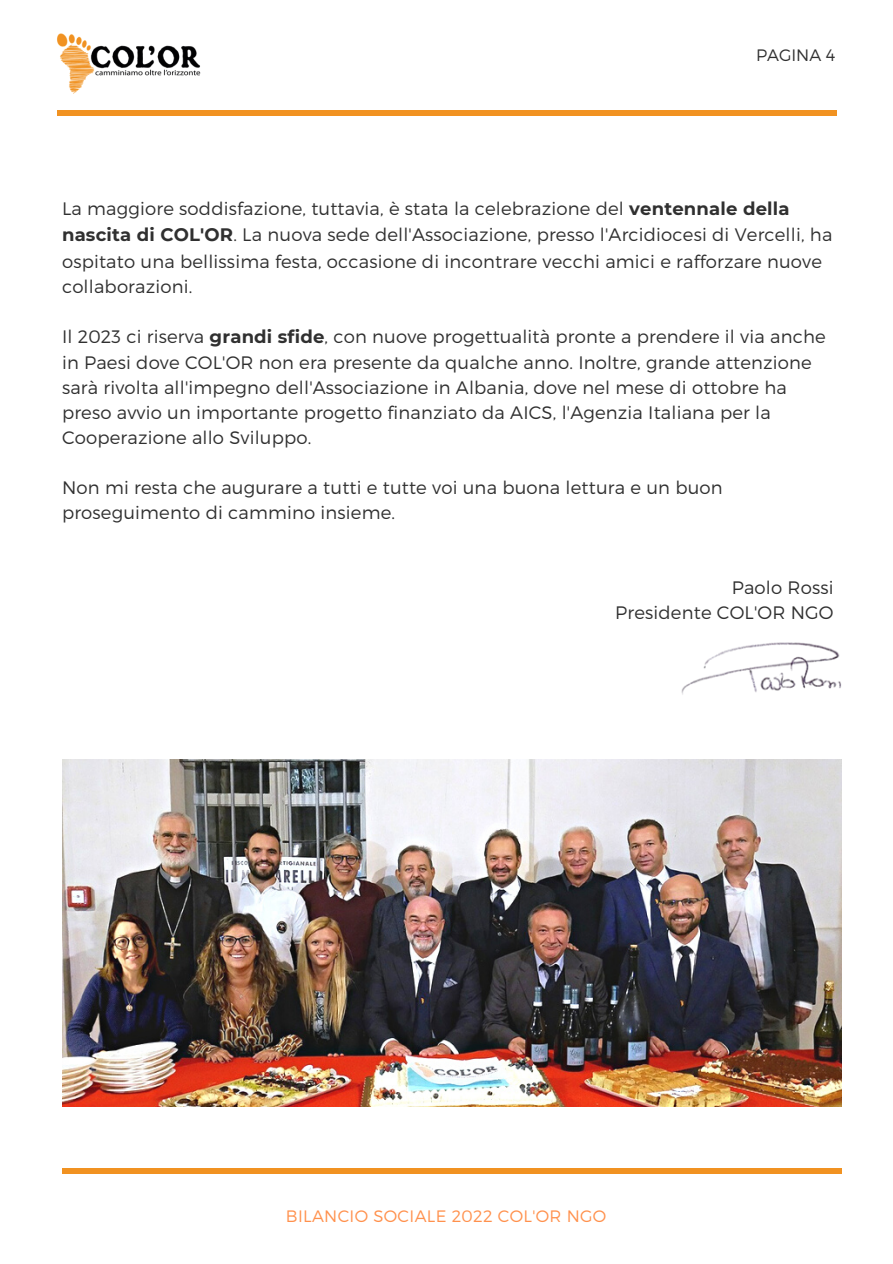
<style>
.page{position:relative;width:893px;height:1264px;background:#fff}
.page>*{position:absolute;margin:0;border:0;box-sizing:border-box;transform-origin:0 0}
.t1{font:300 18px/25.3px "Montserrat";letter-spacing:.01em;color:#303030}
.t2{font:300 16.5px "Montserrat";letter-spacing:.02em;color:#ff914d}
.t3{font:300 16.5px "Montserrat";color:#303030}
.s1{font-weight:700}
</style>
<div class="page">
<div style="left:57px;top:110px;width:779px;height:6px;background:#f19221"></div>
<div style="left:62px;top:1167px;width:779px;height:6px;background:#f19221"></div>
<img style="left:681px;top:642px;width:160px;height:53px">
<img style="left:57px;top:33px;width:144px;height:61px">
<img style="left:62px;top:759px;width:779px;height:347px">
<p class="t3" style="left:756px;top:44px;width:81px">PAGINA 4</p>
<p class="t1" style="left:62px;top:195px;width:771px;line-height:25.8px">La maggiore soddisfazione, tuttavia, è stata la celebrazione del <span class="s1">ventennale della nascita di COL'OR</span>. La nuova sede dell'Associazione, presso l'Arcidiocesi di Vercelli, ha ospitato una bellissima festa, occasione di incontrare vecchi amici e rafforzare nuove collaborazioni.</p>
<p class="t1" style="left:62px;top:323px;width:765px">Il 2023 ci riserva <span class="s1">grandi sfide</span>, con nuove progettualità pronte a prendere il via anche in Paesi dove COL'OR non era presente da qualche anno. Inoltre, grande attenzione sarà rivolta all'impegno dell'Associazione in Albania, dove nel mese di ottobre ha preso avvio un importante progetto finanziato da AICS, l'Agenzia Italiana per la Cooperazione allo Sviluppo.</p>
<p class="t1" style="left:62px;top:474px;width:662px">Non mi resta che augurare a tutti e tutte voi una buona lettura e un buon proseguimento di cammino insieme.</p>
<p class="t1" style="left:731px;top:574px;width:103px">Paolo Rossi</p>
<p class="t1" style="left:615px;top:599px;width:220px">Presidente COL'OR NGO</p>
<p class="t2" style="left:286px;top:1204px;width:322px">BILANCIO SOCIALE 2022 COL'OR NGO</p>
</div>
